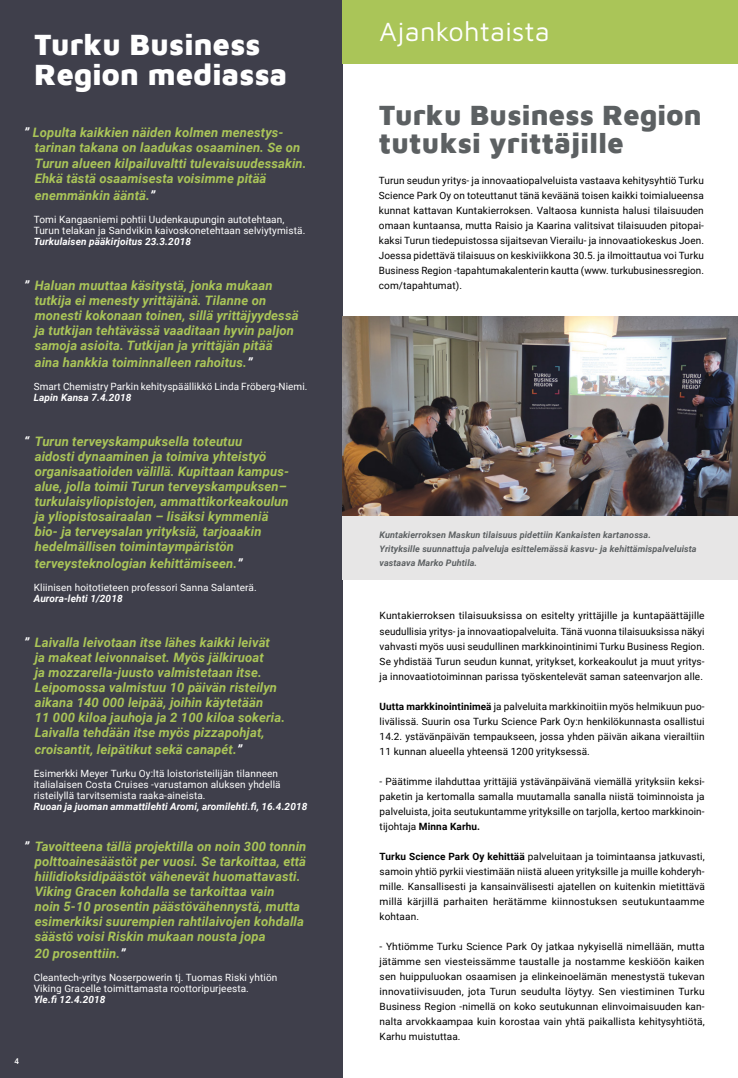
<style>
.page{position:relative;width:738px;height:1078px;background:#fff}
.page>*{position:absolute;margin:0;border:0;box-sizing:border-box;transform-origin:0 0}
.t1{font:900 30px/30px "Maven Pro";letter-spacing:.01em;color:#fff}
.t2{font:900 28.5px/28px "Maven Pro";letter-spacing:.01em;color:#5c6062}
.t3{font:27px "Maven Pro";letter-spacing:.01em;color:#fff}
.t4{font:italic 700 13px/15px "Roboto";letter-spacing:.01em;color:#aac558}
.t5{font:10px/15px "Roboto";letter-spacing:.01em;color:#000;text-align:justify}
.t6{font:10px/11px "Roboto";letter-spacing:.01em;color:#fff}
.t7{font:italic 700 10px "Roboto";letter-spacing:.01em;color:#fff}
.t8{font:italic 700 9px/14px "Roboto";letter-spacing:.01em;color:#5c6062}
.t9{font:500 8px "Roboto";color:#fff}
.s1{color:#fff}
.s2{font-weight:700}
</style>
<div class="page">
<div style="left:0;top:0;width:342px;height:1077px;background:#3f3f4b"></div>
<img style="left:342px;top:316px;width:395px;height:200px">
<div style="left:342px;top:516px;width:395px;height:63px;background:#e7e6e6"></div>
<div style="left:342px;top:0;width:395px;height:64px;background:#aac558"></div>
<h1 class="t1" style="left:34px;top:27px;width:254px">Turku Business<br>Region mediassa</h1>
<h3 class="t4" style="left:35px;top:125px;width:273px;text-indent:-11px"><span class="s1">”</span> Lopulta kaikkien näiden kolmen menestys&shy;tarinan takana on laadukas osaaminen. Se on Turun alueen kilpailuvaltti tulevaisuudessakin.<br>Ehkä tästä osaamisesta voisimme pitää</h3>
<h3 class="t4" style="left:35px;top:187px;width:122px">enemmänkin ääntä.<span class="s1">”</span></h3>
<p class="t6" style="left:34px;top:213px;width:273px">Tomi Kangasniemi pohtii Uudenkaupungin autotehtaan,<br>Turun telakan ja Sandvikin kaivoskonetehtaan selviytymistä.</p>
<p class="t7" style="left:34px;top:234px;width:159px">Turkulaisen pääkirjoitus 23.3.2018</p>
<h3 class="t4" style="left:35px;top:277px;width:265px;text-indent:-11px"><span class="s1">”</span> Haluan muuttaa käsitystä, jonka mukaan tutkija ei menesty yrittäjänä. Tilanne on monesti kokonaan toinen, sillä yrittäjyydessä ja tutkijan tehtävässä vaaditaan hyvin paljon samoja asioita. Tutkijan ja yrittäjän pitää</h3>
<h3 class="t4" style="left:35px;top:354px;width:219px">aina hankkia toiminnalleen rahoitus.<span class="s1">”</span></h3>
<p class="t6" style="left:34px;top:380px;width:275px">Smart Chemistry Parkin kehityspäällikkö Linda Fröberg-Niemi.</p>
<p class="t7" style="left:34px;top:390px;width:99px">Lapin Kansa 7.4.2018</p>
<p class="t4" style="left:35px;top:433px;width:255px;text-indent:-11px"><span class="s1">“</span> Turun terveyskampuksella toteutuu<br>aidosti dynaaminen ja toimiva yhteistyö organisaatioiden välillä. Kupittaan kampus&shy;alue, jolla toimii Turun terveyskampuksen– turkulaisyliopistojen, ammattikorkeakoulun ja yliopistosairaalan – lisäksi kymmeniä bio- ja terveysalan yrityksiä, tarjoaakin hedelmällisen toimintaympäristön</p>
<h3 class="t4" style="left:35px;top:555px;width:209px">terveysteknologian kehittämiseen.<span class="s1">”</span></h3>
<p class="t6" style="left:34px;top:581px;width:224px">Kliinisen hoitotieteen professori Sanna Salanterä.</p>
<p class="t7" style="left:34px;top:591px;width:90px">Aurora-lehti 1/2018</p>
<p class="t4" style="left:35px;top:634px;width:252px;text-indent:-11px"><span class="s1">”</span> Laivalla leivotaan itse lähes kaikki leivät<br>ja makeat leivonnaiset. Myös jälkiruoat<br>ja mozzarella-juusto valmistetaan itse.<br>Leipomossa valmistuu 10 päivän risteilyn aikana 140 000 leipää, joihin käytetään<br>11 000 kiloa jauhoja ja 2 100 kiloa sokeria.<br>Laivalla tehdään itse myös pizzapohjat,</p>
<h3 class="t4" style="left:35px;top:741px;width:209px">croisantit, leipätikut sekä canapét.<span class="s1">”</span></h3>
<p class="t6" style="left:34px;top:767px;width:248px">Esimerkki Meyer Turku Oy:ltä loistoristeilijän tilanneen italialaisen Costa Cruises -varustamon aluksen yhdellä risteilyllä tarvitsemista raaka-aineista.</p>
<p class="t7" style="left:34px;top:799px;width:275px">Ruoan ja juoman ammattilehti Aromi, aromilehti.fi, 16.4.2018</p>
<p class="t4" style="left:35px;top:838px;width:273px;text-indent:-11px"><span class="s1">”</span> Tavoitteena tällä projektilla on noin 300 tonnin polttoainesäästöt per vuosi. Se tarkoittaa, että hiilidioksidipäästöt vähenevät huomattavasti.<br>Viking Gracen kohdalla se tarkoittaa vain<br>noin 5-10 prosentin päästövähennystä, mutta esimerkiksi suurempien rahtilaivojen kohdalla säästö voisi Riskin mukaan nousta jopa</p>
<h3 class="t4" style="left:35px;top:945px;width:92px">20 prosenttiin.<span class="s1">”</span></h3>
<p class="t6" style="left:34px;top:971px;width:245px">Cleantech-yritys Noserpowerin tj. Tuomas Riski yhtiön<br>Viking Gracelle toimittamasta roottoripurjeesta.</p>
<p class="t7" style="left:34px;top:992px;width:73px">Yle.fi 12.4.2018</p>
<p class="t9" style="left:15px;top:1055px;width:6px">4</p>
<h3 class="t3" style="left:379px;top:13px;width:171px">Ajankohtaista</h3>
<h2 class="t2" style="left:378px;top:99px;width:324px">Turku Business Region tutuksi yrittäjille</h2>
<p class="t5" style="left:378px;top:173px;width:326px">Turun seudun yritys- ja innovaatiopalveluista vastaava kehitysyhtiö Turku Science Park Oy on toteuttanut tänä keväänä toisen kaikki toimialueensa kunnat kattavan Kuntakierroksen. Valtaosa kunnista halusi tilaisuuden omaan kuntaansa, mutta Raisio ja Kaarina valitsivat tilaisuuden pitopai&shy;kaksi Turun tiedepuistossa sijaitsevan Vierailu- ja innovaatiokeskus Joen.<br>Joessa pidettävä tilaisuus on keskiviikkona 30.5. ja ilmoittautua voi Turku Business Region -tapahtumakalenterin kautta (www. turkubusinessregion. com/tapahtumat).</p>
<p class="t8" style="left:379px;top:527px;width:318px">Kuntakierroksen Maskun tilaisuus pidettiin Kankaisten kartanossa.<br>Yrityksille suunnattuja palveluja esittelemässä kasvu- ja kehittämispalveluista vastaava Marko Puhtila.</p>
<p class="t5" style="left:379px;top:608px;width:326px">Kuntakierroksen tilaisuuksissa on esitelty yrittäjille ja kuntapäättäjille seudullisia yritys- ja innovaatiopalveluita. Tänä vuonna tilaisuuksissa näkyi vahvasti myös uusi seudullinen markkinointinimi Turku Business Region.<br>Se yhdistää Turun seudun kunnat, yritykset, korkeakoulut ja muut yritys&shy;ja innovaatiotoiminnan parissa työskentelevät saman sateenvarjon alle.</p>
<p class="t5" style="left:379px;top:698px;width:326px"><span class="s2">Uutta markkinointinimeä</span> ja palveluita markkinoitiin myös helmikuun puo&shy;livälissä. Suurin osa Turku Science Park Oy:n henkilökunnasta osallistui 14.2. ystävänpäivän tempaukseen, jossa yhden päivän aikana vierailtiin 11 kunnan alueella yhteensä 1200 yrityksessä.</p>
<p class="t5" style="left:379px;top:773px;width:326px">- Päätimme ilahduttaa yrittäjiä ystävänpäivänä viemällä yrityksiin keksi&shy;paketin ja kertomalla samalla muutamalla sanalla niistä toiminnoista ja palveluista, joita seutukuntamme yrityksille on tarjolla, kertoo markkinoin&shy;tijohtaja <span class="s2">Minna Karhu.</span></p>
<p class="t5" style="left:379px;top:848px;width:326px"><span class="s2">Turku Science Park Oy kehittää</span> palveluitaan ja toimintaansa jatkuvasti, samoin yhtiö pyrkii viestimään niistä alueen yrityksille ja muille kohderyh&shy;mille. Kansallisesti ja kansainvälisesti ajatellen on kuitenkin mietittävä millä kärjillä parhaiten herätämme kiinnostuksen seutukuntaamme kohtaan.</p>
<p class="t5" style="left:379px;top:938px;width:326px">- Yhtiömme Turku Science Park Oy jatkaa nykyisellä nimellään, mutta jätämme sen viesteissämme taustalle ja nostamme keskiöön kaiken sen huippuluokan osaamisen ja elinkeinoelämän menestystä tukevan innovatiivisuuden, jota Turun seudulta löytyy. Sen viestiminen Turku Business Region -nimellä on koko seutukunnan elinvoimaisuuden kan&shy;nalta arvokkaampaa kuin korostaa vain yhtä paikallista kehitysyhtiötä, Karhu muistuttaa.</p>
</div>
